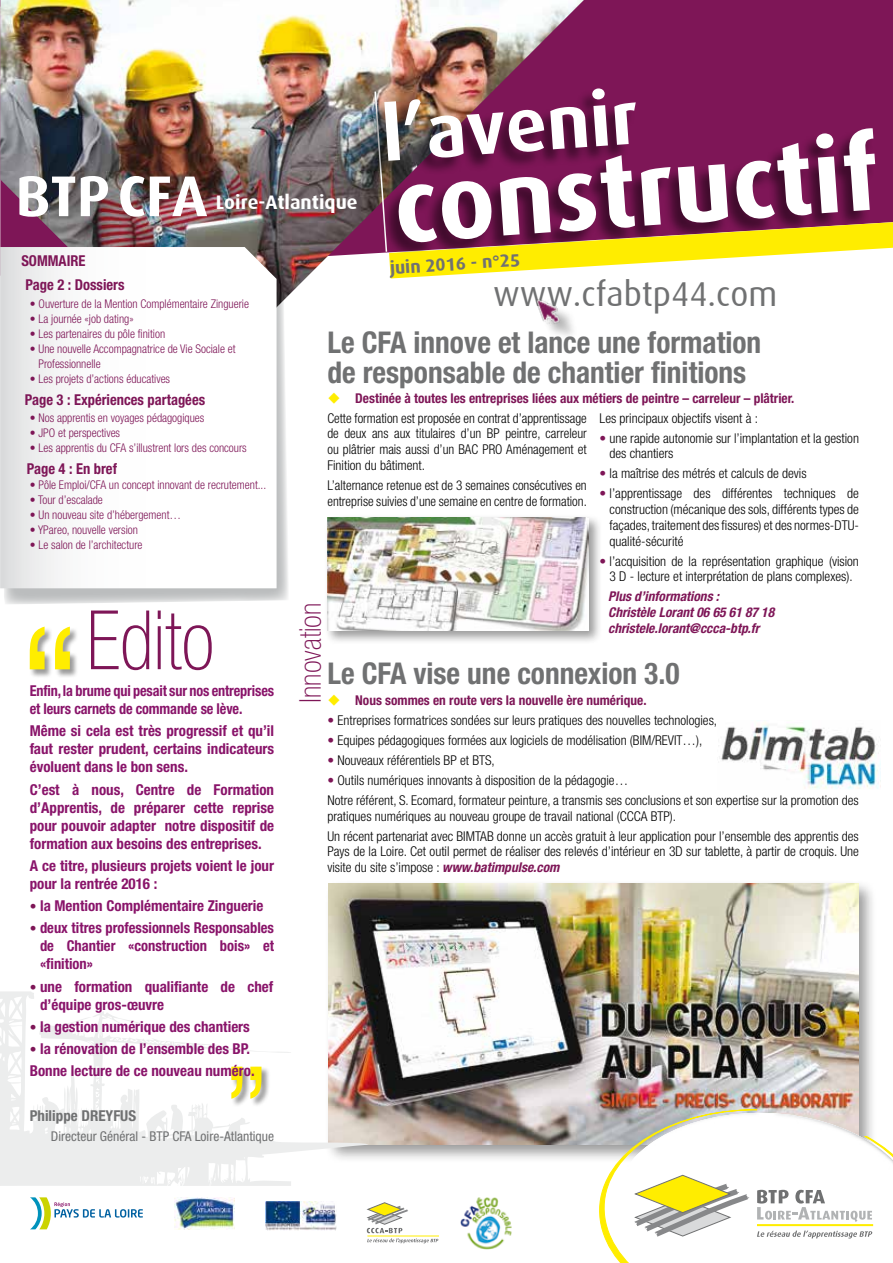
<style>
.page{position:relative;width:893px;height:1263px;background:#fff}
.page>*{position:absolute;margin:0;border:0;box-sizing:border-box;transform-origin:0 0}
.t1{font:700 103.5px "Dax";color:#fff}
.t2{font:100 condensed 82.05px "Helvetica Neue LT Std";color:#7e1657;scale:.96 1}
.t3{font:700 75px "Dax";color:#fff}
.t4{font:700 57.6px "Dax";color:#fff}
.t5{font:34.5px "Dax";color:#707172}
.t6{font:700 condensed 30px/30px "Helvetica Neue LT Std";color:#707172}
.t7{font:100 condensed 30px "Helvetica Neue LT Std";color:#7e1657}
.t8{font:700 19.5px "Dax";color:#fff}
.t9{font:700 18px "Dax";color:#707172}
.t10{font:700 condensed 15px/18px "Helvetica Neue LT Std";color:#89146a;text-align:justify}
.t11{font:700 condensed 15px/18px "Helvetica Neue LT Std";color:#89146a;scale:.95 1}
.t12{font:700 condensed 15px/24.2px "Helvetica Neue LT Std";color:#7e1657}
.t13{font:700 condensed 15px "Helvetica Neue LT Std";color:#707172}
.t14{font:300 condensed 13.5px/15.8px "Helvetica Neue LT Std";color:#000}
.t15{font:700 condensed 13.5px "Helvetica Neue LT Std";color:#7e1657}
.t16{font:italic 700 condensed 13.5px/15.8px "Helvetica Neue LT Std";color:#7e1657}
.t17{font:condensed 13.5px "Helvetica Neue LT Std";color:#707172}
.t18{font:300 condensed 12px/15px "Helvetica Neue LT Std";color:#7e1657}
.s1{color:#ffed00}
.s2{color:#7e1657}
.s3{font-weight:300;font-size:13.5px;color:#7e1657}
.s4{font-weight:700;font-style:italic;color:#7e1657}
</style>
<div class="page">
<div style="left:324px;top:879px;width:553px;height:285px;background:#000;opacity:.4"></div>
<img style="left:328px;top:883px;width:530px;height:262px">
<div style="left:584px;top:0;width:309px;height:90px;background:#7e1657"></div>
<img style="left:0;top:0;width:584px;height:295px">
<svg style="left:4px;top:257px;width:285px;height:347px"></svg>
<svg style="left:592px;top:1109px;width:16px;height:136px"></svg>
<img style="left:266px;top:1201px;width:70px;height:29px">
<svg style="left:30px;top:1197px;width:113px;height:33px"></svg>
<img style="left:174px;top:1197px;width:61px;height:32px">
<img style="left:460px;top:1197px;width:52px;height:52px">
<svg style="left:367px;top:1202px;width:71px;height:41px"></svg>
<hr style="left:367px;top:1236px;width:72px;height:1px;background:#ffed00">
<svg style="left:608px;top:1108px;width:285px;height:155px"></svg>
<hr style="left:757px;top:1224px;width:116px;height:2px;background:#ffed00">
<div style="left:854px;top:1248px;width:39px;height:15px;background:#fff"></div>
<div style="left:541px;top:303px;width:37px;height:38px;background:#000;opacity:.3"></div>
<img style="left:527px;top:292px;width:39px;height:41px">
<svg style="left:0;top:991px;width:368px;height:195px"></svg>
<div style="left:30px;top:627px;width:49px;height:51px;background:#000;opacity:.4"></div>
<svg style="left:30px;top:627px;width:40px;height:42px"></svg>
<svg style="left:374px;top:90px;width:519px;height:188px;background:#8c4850"></svg>
<div style="left:231px;top:1066px;width:40px;height:41px;background:#000;opacity:.4"></div>
<svg style="left:231px;top:1067px;width:30px;height:32px"></svg>
<svg style="left:0;top:247px;width:277px;height:341px"></svg>
<img style="left:719px;top:724px;width:162px;height:65px">
<div style="left:324px;top:514px;width:279px;height:131px;background:#000;opacity:.4"></div>
<img style="left:327px;top:518px;width:262px;height:112px">
<h3 class="t3" style="left:379px;top:93px;width:258px;rotate:-4deg">l’avenir</h3>
<h1 class="t1" style="left:390px;top:149px;width:487px;rotate:-4deg">constructif</h1>
<h3 class="t9" style="left:389px;top:258px;width:132px;rotate:-4deg">juin 2016 - n°25</h3>
<h3 class="t4" style="left:16px;top:164px;width:193px">BTPCFA</h3>
<h3 class="t8" style="left:216px;top:191px;width:143px">Loire-Atlantique</h3>
<p class="t12" style="left:21px;top:249px;width:105px">SOMMAIRE<br>Page 2 : Dossiers</p>
<p class="t18" style="left:30px;top:296px;width:221px">• Ouverture de la Mention Complémentaire Zinguerie</p>
<p class="t18" style="left:30px;top:311px;width:105px">• La journée «job dating»</p>
<p class="t18" style="left:30px;top:326px;width:137px">• Les partenaires du pôle finition</p>
<p class="t18" style="left:38px;top:341px;width:199px;text-indent:-9px">• Une nouvelle Accompagnatrice de Vie Sociale et<br>Professionnelle</p>
<p class="t18" style="left:30px;top:371px;width:142px">• Les projets d’actions éducatives</p>
<p class="t12" style="left:25px;top:387px;width:182px">Page 3 : Expériences partagées</p>
<p class="t18" style="left:30px;top:410px;width:176px">• Nos apprentis en voyages pédagogiques</p>
<p class="t18" style="left:30px;top:425px;width:92px">• JPO et perspectives</p>
<p class="t18" style="left:30px;top:440px;width:218px">• Les apprentis du CFA s’illustrent lors des concours</p>
<p class="t12" style="left:27px;top:456px;width:92px">Page 4 : En bref</p>
<p class="t18" style="left:30px;top:477px;width:238px">• Pôle Emploi/CFA un concept innovant de recrutement...</p>
<p class="t18" style="left:30px;top:492px;width:75px">• Tour d’escalade</p>
<p class="t18" style="left:30px;top:507px;width:153px">• Un nouveau site d’hébergement…</p>
<p class="t18" style="left:30px;top:522px;width:110px">• YPareo, nouvelle version</p>
<p class="t18" style="left:30px;top:537px;width:114px">• Le salon de l’architecture</p>
<h3 class="t5" style="left:493px;top:275px;width:286px">www.cfabtp44.com</h3>
<h3 class="t6" style="left:327px;top:327px;width:435px">Le CFA innove et lance une formation de responsable de chantier finitions</h3>
<p class="t15" style="left:327px;top:390px;width:468px"><span class="s1">◆</span> Destinée à toutes les entreprises liées aux métiers de peintre – carreleur – plâtrier.</p>
<p class="t14" style="left:327px;top:410px;width:261px;text-align:justify">Cette formation est proposée en contrat d’apprentissage de deux ans aux titulaires d’un BP peintre, carreleur ou plâtrier mais aussi d’un BAC PRO Aménagement et Finition du bâtiment.</p>
<p class="t14" style="left:327px;top:477px;width:261px">L’alternance retenue est de 3 semaines consécutives en entreprise suivies d’une semaine en centre de formation.</p>
<p class="t14" style="left:600px;top:410px;width:160px">Les principaux objectifs visent à :</p>
<p class="t14" style="left:610px;top:430px;width:251px;text-indent:-10px"><span class="s2">•</span> une rapide autonomie sur l’implantation et la gestion des chantiers</p>
<p class="t14" style="left:600px;top:466px;width:209px"><span class="s2">•</span> la maîtrise des métrés et calculs de devis</p>
<p class="t14" style="left:610px;top:486px;width:251px;text-align:justify;text-indent:-10px"><span class="s2">•</span> l’apprentissage des différentes techniques de construction (mécanique des sols, différents types de façades, traitement des fissures) et des normes-DTU&shy;qualité-sécurité</p>
<p class="t14" style="left:600px;top:553px;width:261px;text-align:center"><span class="s2">•</span> l’acquisition de la représentation graphique (vision<br>3 D - lecture et interprétation de plans complexes).</p>
<p class="t16" style="left:608px;top:589px;width:168px">Plus d’informations :<br>Christèle Lorant 06 65 61 87 18 christele.lorant@ccca-btp.fr</p>
<h3 class="t7" style="left:293px;top:703px;width:101px;rotate:-90deg">Innovation</h3>
<h2 class="t2" style="left:86px;top:594px;width:135px">Edito</h2>
<h3 class="t6" style="left:327px;top:658px;width:354px">Le CFA vise une connexion 3.0</h3>
<p class="t11" style="left:30px;top:682px;width:259px">Enfin, la brume qui pesait sur nos entreprises et leurs carnets de commande se lève.</p>
<p class="t10" style="left:30px;top:722px;width:246px">Même si cela est très progressif et qu’il faut rester prudent, certains indicateurs évoluent dans le bon sens.</p>
<p class="t10" style="left:30px;top:780px;width:246px">C’est à nous, Centre de Formation d’Apprentis, de préparer cette reprise pour pouvoir adapter notre dispositif de formation aux besoins des entreprises.</p>
<p class="t10" style="left:30px;top:856px;width:246px">A ce titre, plusieurs projets voient le jour pour la rentrée 2016 :</p>
<p class="t10" style="left:30px;top:897px;width:235px"><span class="s3">•</span> la Mention Complémentaire Zinguerie</p>
<p class="t10" style="left:40px;top:919px;width:236px;text-indent:-10px"><span class="s3">•</span> deux titres professionnels Responsables de Chantier «construction bois» et «finition»</p>
<p class="t10" style="left:40px;top:977px;width:235px;text-indent:-10px"><span class="s3">•</span> une formation qualifiante de chef d’équipe gros-œuvre</p>
<p class="t10" style="left:30px;top:1017px;width:222px"><span class="s3">•</span> la gestion numérique des chantiers</p>
<p class="t10" style="left:30px;top:1037px;width:226px;line-height:22.2px"><span class="s3">•</span> la rénovation de l’ensemble des BP.<br>Bonne lecture de ce nouveau numéro.</p>
<p class="t13" style="left:30px;top:1106px;width:108px">Philippe DREYFUS</p>
<p class="t17" style="left:51px;top:1129px;width:225px">Directeur Général - BTP CFA Loire-Atlantique</p>
<p class="t15" style="left:327px;top:692px;width:321px"><span class="s1">◆</span> Nous sommes en route vers la nouvelle ère numérique.</p>
<p class="t14" style="left:327px;top:712px;width:391px"><span class="s2">•</span> Entreprises formatrices sondées sur leurs pratiques des nouvelles technologies,</p>
<p class="t14" style="left:327px;top:732px;width:376px"><span class="s2">•</span> Equipes pédagogiques formées aux logiciels de modélisation (BIM/REVIT…),</p>
<p class="t14" style="left:327px;top:752px;width:169px"><span class="s2">•</span> Nouveaux référentiels BP et BTS,</p>
<p class="t14" style="left:327px;top:770px;width:533px;line-height:20px"><span class="s2">•</span> Outils numériques innovants à disposition de la pédagogie…<br>Notre référent, S. Ecomard, formateur peinture, a transmis ses conclusions et son expertise sur la promotion des</p>
<p class="t14" style="left:327px;top:806px;width:533px;line-height:20px">pratiques numériques au nouveau groupe de travail national (CCCA BTP).<br>Un récent partenariat avec BIMTAB donne un accès gratuit à leur application pour l’ensemble des apprentis des</p>
<p class="t14" style="left:327px;top:844px;width:533px">Pays de la Loire. Cet outil permet de réaliser des relevés d’intérieur en 3D sur tablette, à partir de croquis. Une visite du site s’impose : <span class="s4">www.batimpulse.com</span></p>
</div>
